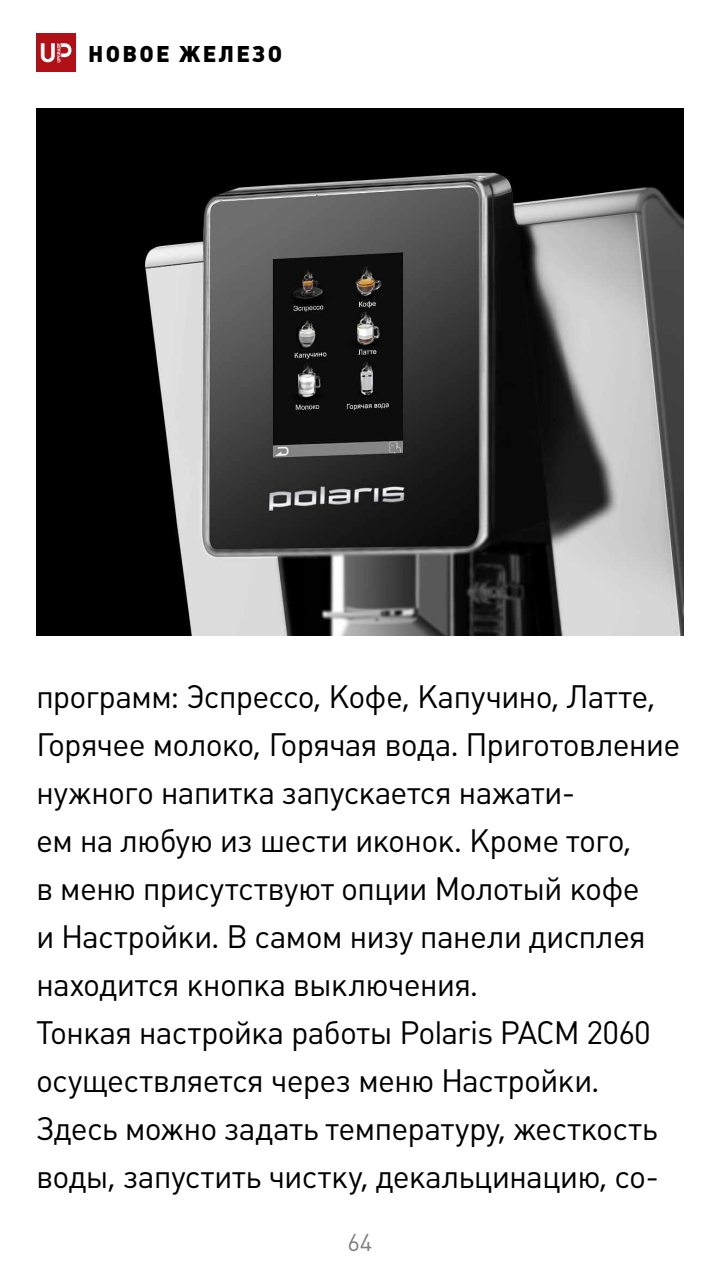
<style>
.page{position:relative;width:720px;height:1280px;background:#fff}
.page>*{position:absolute;margin:0;border:0;box-sizing:border-box;transform-origin:0 0}
.t1{font:32px/48px "Plumb C";letter-spacing:-.025em;color:#000}
.t2{font:24px "Plumb C";color:#808080}
.t3{font:22.5px "Plumb Black C";letter-spacing:.1em;color:#000}
</style>
<div class="page">
<div style="left:36px;top:34px;width:39px;height:38px;background:#b11116"></div>
<svg style="left:41px;top:43px;width:30px;height:19px"></svg>
<div style="left:36px;top:108px;width:648px;height:528px;background:#000"></div>
<img style="left:145px;top:172px;width:539px;height:464px">
<p class="t3" style="left:88px;top:41px;width:195px">НОВОЕ ЖЕЛЕЗО</p>
<p class="t1" style="left:36px;top:673px;width:646px">программ: Эспрессо, Кофе, Капучино, Латте, Горячее молоко, Горячая вода. Приготовление нужного напитка запускается нажати-<br>ем на любую из шести иконок. Кроме того,<br>в меню присутствуют опции Молотый кофе<br>и Настройки. В самом низу панели дисплея находится кнопка выключения.<br>Тонкая настройка работы Polaris PACM 2060 осуществляется через меню Настройки.<br>Здесь можно задать температуру, жесткость воды, запустить чистку, декальцинацию, со-</p>
<p class="t2" style="left:348px;top:1228px;width:26px">64</p>
</div>
